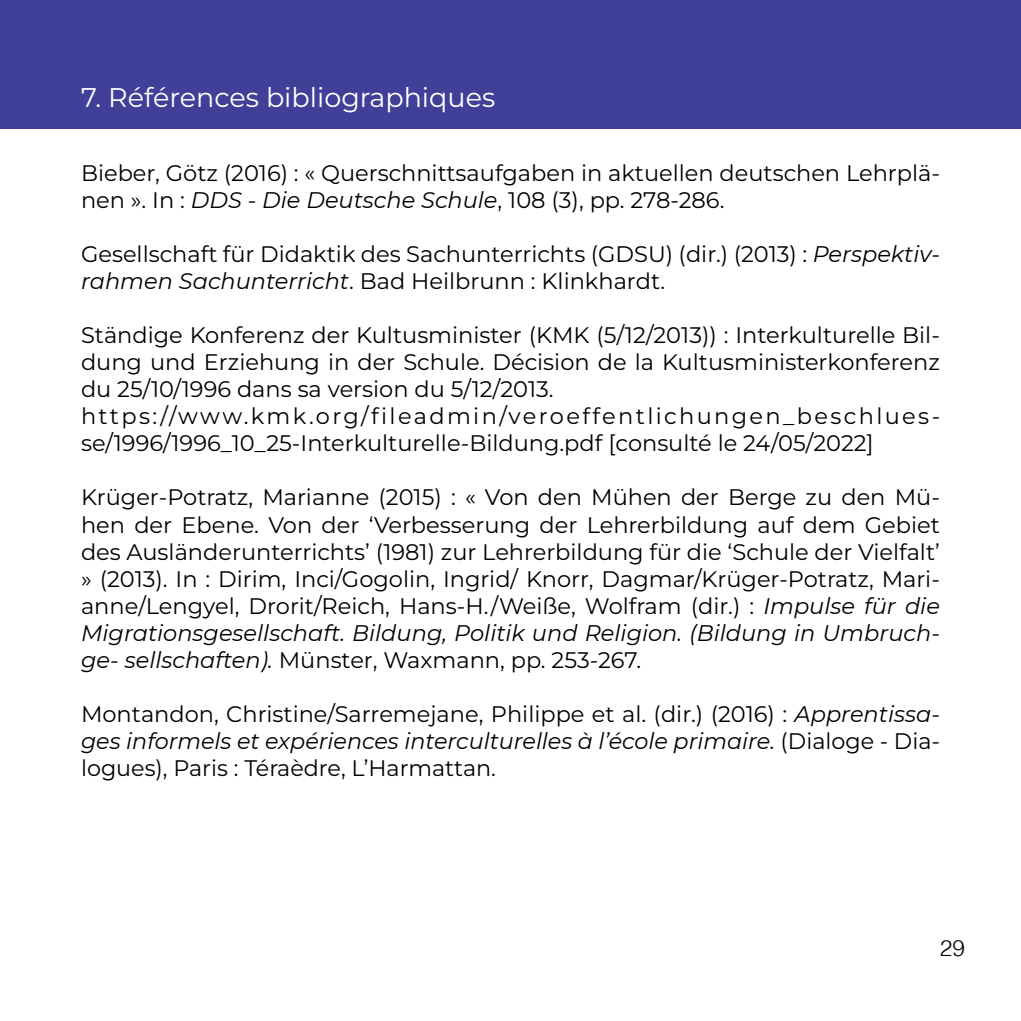
<style>
.page{position:relative;width:1021px;height:1021px;background:#fff}
.page>*{position:absolute;margin:0;border:0;box-sizing:border-box;transform-origin:0 0}
.t1{font:27px "Montserrat";color:#fff}
.t2{font:22.5px/27px "Montserrat";color:#000}
.t3{font:300 22.5px "Helvetica";color:#000}
.s1{font-style:italic}
</style>
<div class="page">
<div style="left:0;top:0;width:1020px;height:129px;background:#414099"></div>
<p class="t1" style="left:81px;top:80px;width:415px">7. Références bibliographiques</p>
<p class="t2" style="left:81px;top:159px;width:860px">Bieber, Götz (2016) : « Querschnittsaufgaben in aktuellen deutschen Lehrplä&shy;nen ». In : <span class="s1">DDS - Die Deutsche Schule</span>, 108 (3), pp. 278-286.</p>
<p class="t2" style="left:81px;top:240px;width:860px">Gesellschaft für Didaktik des Sachunterrichts (GDSU) (dir.) (2013) : <span class="s1">Perspektiv&shy;rahmen Sachunterricht</span>. Bad Heilbrunn : Klinkhardt.</p>
<p class="t2" style="left:81px;top:321px;width:860px">Ständige Konferenz der Kultusminister (KMK (5/12/2013)) : Interkulturelle Bil&shy;dung und Erziehung in der Schule. Décision de la Kultusministerkonferenz du 25/10/1996 dans sa version du 5/12/2013. https://www.kmk.org/fileadmin/veroeffentlichungen_beschlues&shy;se/1996/1996_10_25-Interkulturelle-Bildung.pdf [consulté le 24/05/2022]</p>
<p class="t2" style="left:81px;top:483px;width:860px;text-align:justify">Krüger-Potratz, Marianne (2015) : « Von den Mühen der Berge zu den Mü&shy;hen der Ebene. Von der ‘Verbesserung der Lehrerbildung auf dem Gebiet des Ausländerunterrichts’ (1981) zur Lehrerbildung für die ‘Schule der Vielfalt’ » (2013). In : Dirim, Inci/Gogolin, Ingrid/ Knorr, Dagmar/Krüger-Potratz, Mari&shy;anne/Lengyel, Drorit/Reich, Hans-H./Weiße, Wolfram (dir.) : <span class="s1">Impulse für die Migrationsgesellschaft. Bildung, Politik und Religion. (Bildung in Umbruch&shy;ge- sellschaften).</span> Münster, Waxmann, pp. 253-267.</p>
<p class="t2" style="left:81px;top:699px;width:860px;text-align:justify">Montandon, Christine/Sarremejane, Philippe et al. (dir.) (2016) : <span class="s1">Apprentissa&shy;ges informels et expériences interculturelles à l’école primaire.</span> (Dialoge - Dia&shy;logues), Paris : Téraèdre, L’Harmattan.</p>
<p class="t3" style="left:939px;top:928px;width:27px">29</p>
</div>
